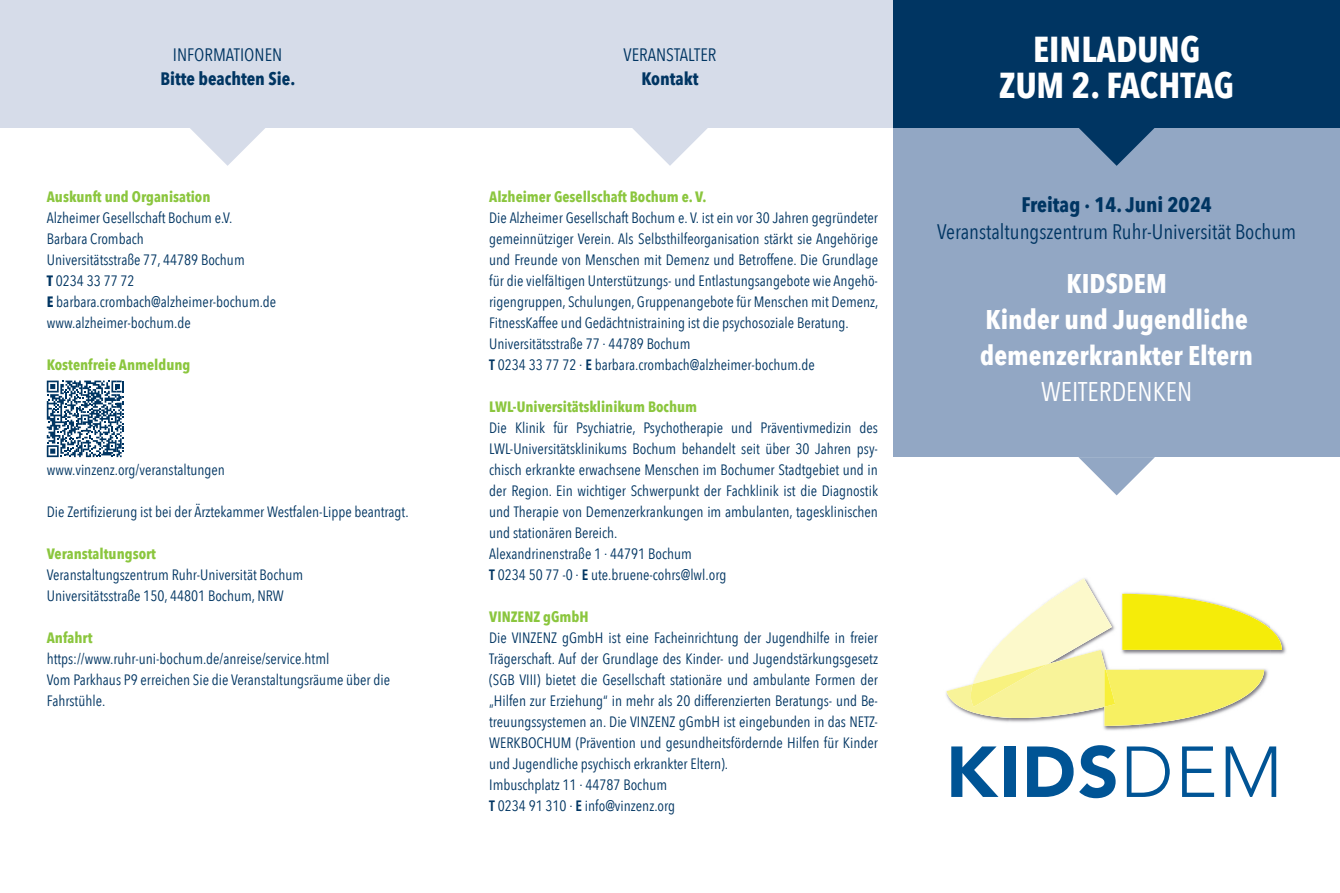
<style>
.page{position:relative;width:1340px;height:893px;background:#fff}
.page>*{position:absolute;margin:0;border:0;box-sizing:border-box;transform-origin:0 0}
.t1{font:700 36px/36px "Avenir Next Condensed";color:#fff;text-align:center}
.t2{font:700 27px/36px "Avenir Next Condensed";color:#fff;text-align:center}
.t3{font:27px "Avenir Next Condensed";color:#fff}
.t4{font:21px "Avenir Next Condensed";color:#003562}
.t5{font:700 21px "Avenir Next Condensed";color:#003562}
.t6{font:18px "Avenir Next Condensed";color:#003562}
.t7{font:700 18px "Avenir Next Condensed";color:#003562}
.t8{font:15px/21px "Avenir Next Condensed";color:#003562}
.t9{font:700 15px "Avenir Next Condensed";color:#8bc63e}
.s1{font-weight:700}
.s2{font-weight:600}
</style>
<div class="page">
<svg style="left:951px;top:746px;width:47px;height:51px"></svg>
<div style="left:1004px;top:746px;width:11px;height:51px;background:#005495"></div>
<svg style="left:1027px;top:746px;width:46px;height:51px"></svg>
<svg style="left:1079px;top:745px;width:36px;height:53px"></svg>
<svg style="left:1126px;top:746px;width:43px;height:51px"></svg>
<svg style="left:1182px;top:746px;width:32px;height:51px"></svg>
<svg style="left:1225px;top:746px;width:51px;height:51px"></svg>
<img style="left:1281px;top:638px;width:5px;height:17px">
<img style="left:1103px;top:726px;width:36px;height:5px">
<svg style="left:946px;top:578px;width:335px;height:148px"></svg>
<div style="left:893px;top:128px;width:446px;height:329px;background:#92a7c4"></div>
<div style="left:0;top:0;width:893px;height:128px;background:#d6dce9"></div>
<div style="left:893px;top:0;width:446px;height:128px;background:#003562"></div>
<svg style="left:1078px;top:457px;width:76px;height:38px"></svg>
<svg style="left:190px;top:128px;width:75px;height:38px"></svg>
<svg style="left:632px;top:128px;width:76px;height:38px"></svg>
<svg style="left:1079px;top:128px;width:75px;height:38px"></svg>
<svg style="left:47px;top:381px;width:76px;height:76px"></svg>
<p class="t6" style="left:173px;top:39px;width:111px">INFORMATIONEN</p>
<p class="t7" style="left:160px;top:67px;width:136px">Bitte beachten Sie.</p>
<p class="t9" style="left:47px;top:188px;width:165px">Auskunft und Organisation</p>
<p class="t8" style="left:47px;top:207px;width:231px">Alzheimer Gesellschaft Bochum e.V.<br>Barbara Crombach<br>Universitätsstraße 77, 44789 Bochum<br><span class="s1">T</span> 0234 33 77 72<br><span class="s1">E</span> barbara.crombach@alzheimer-bochum.de www.alzheimer-bochum.de</p>
<p class="t9" style="left:47px;top:356px;width:145px">Kostenfreie Anmeldung</p>
<p class="t8" style="left:47px;top:459px;width:180px">www.vinzenz.org/veranstaltungen</p>
<p class="t8" style="left:47px;top:501px;width:363px">Die Zertifizierung ist bei der Ärztekammer Westfalen-Lippe beantragt.</p>
<p class="t9" style="left:47px;top:545px;width:111px">Veranstaltungsort</p>
<p class="t8" style="left:47px;top:564px;width:258px">Veranstaltungszentrum Ruhr-Universität Bochum<br>Universitätsstraße 150, 44801 Bochum, NRW</p>
<p class="t9" style="left:47px;top:629px;width:47px">Anfahrt</p>
<p class="t8" style="left:47px;top:648px;width:345px">https://www.ruhr-uni-bochum.de/anreise/service.html<br>Vom Parkhaus P9 erreichen Sie die Veranstaltungsräume über die<br>Fahrstühle.</p>
<p class="t6" style="left:623px;top:39px;width:94px">VERANSTALTER</p>
<p class="t7" style="left:641px;top:67px;width:59px">Kontakt</p>
<p class="t9" style="left:489px;top:188px;width:219px">Alzheimer Gesellschaft Bochum e. V.</p>
<p class="t8" style="left:489px;top:207px;width:391px">Die Alzheimer Gesellschaft Bochum e. V. ist ein vor 30 Jahren gegründeter gemeinnütziger Verein. Als Selbsthilfeorganisation stärkt sie Angehörige und Freunde von Menschen mit Demenz und Betroffene. Die Grundlage für die vielfältigen Unterstützungs- und Entlastungsangebote wie Angehö&shy;rigengruppen, Schulungen, Gruppenangebote für Menschen mit Demenz, FitnessKaffee und Gedächtnistraining ist die psychosoziale Beratung.<br>Universitätsstraße 77 . 44789 Bochum<br><span class="s2">T</span> 0234 33 77 72 . <span class="s2">E</span> barbara.crombach@alzheimer-bochum.de</p>
<p class="t9" style="left:489px;top:398px;width:209px">LWL-Universitätsklinikum Bochum</p>
<p class="t8" style="left:489px;top:417px;width:390px">Die Klinik für Psychiatrie, Psychotherapie und Präventivmedizin des LWL-Universitätsklinikums Bochum behandelt seit über 30 Jahren psy&shy;chisch erkrankte erwachsene Menschen im Bochumer Stadtgebiet und in der Region. Ein wichtiger Schwerpunkt der Fachklinik ist die Diagnostik und Therapie von Demenzerkrankungen im ambulanten, tagesklinischen und stationären Bereich.<br>Alexandrinenstraße 1 . 44791 Bochum<br><span class="s2">T</span> 0234 50 77 -0 . <span class="s2">E</span> ute.bruene-cohrs@lwl.org</p>
<p class="t9" style="left:489px;top:608px;width:101px">VINZENZ gGmbH</p>
<p class="t8" style="left:489px;top:627px;width:390px">Die VINZENZ gGmbH ist eine Facheinrichtung der Jugendhilfe in freier Trägerschaft. Auf der Grundlage des Kinder- und Jugendstärkungsgesetz (SGB VIII) bietet die Gesellschaft stationäre und ambulante Formen der „Hilfen zur Erziehung“ in mehr als 20 differenzierten Beratungs- und Be&shy;treuungssystemen an. Die VINZENZ gGmbH ist eingebunden in das NETZ-WERKBOCHUM (Prävention und gesundheitsfördernde Hilfen für Kinder und Jugendliche psychisch erkrankter Eltern).<br>Imbuschplatz 11 . 44787 Bochum<br><span class="s2">T</span> 0234 91 310 . <span class="s2">E</span> info@vinzenz.org</p>
<h1 class="t1" style="left:999px;top:31px;width:236px">EINLADUNG<br>ZUM 2. FACHTAG</h1>
<h3 class="t5" style="left:1021px;top:192px;width:192px">Freitag . 14. Juni 2024</h3>
<h3 class="t4" style="left:937px;top:214px;width:360px">Veranstaltungszentrum Ruhr-Universität Bochum</h3>
<h2 class="t2" style="left:980px;top:265px;width:274px">KIDSDEM<br>Kinder und Jugendliche demenzerkrankter Eltern</h2>
<h2 class="t3" style="left:1041px;top:368px;width:153px">WEITERDENKEN</h2>
</div>
